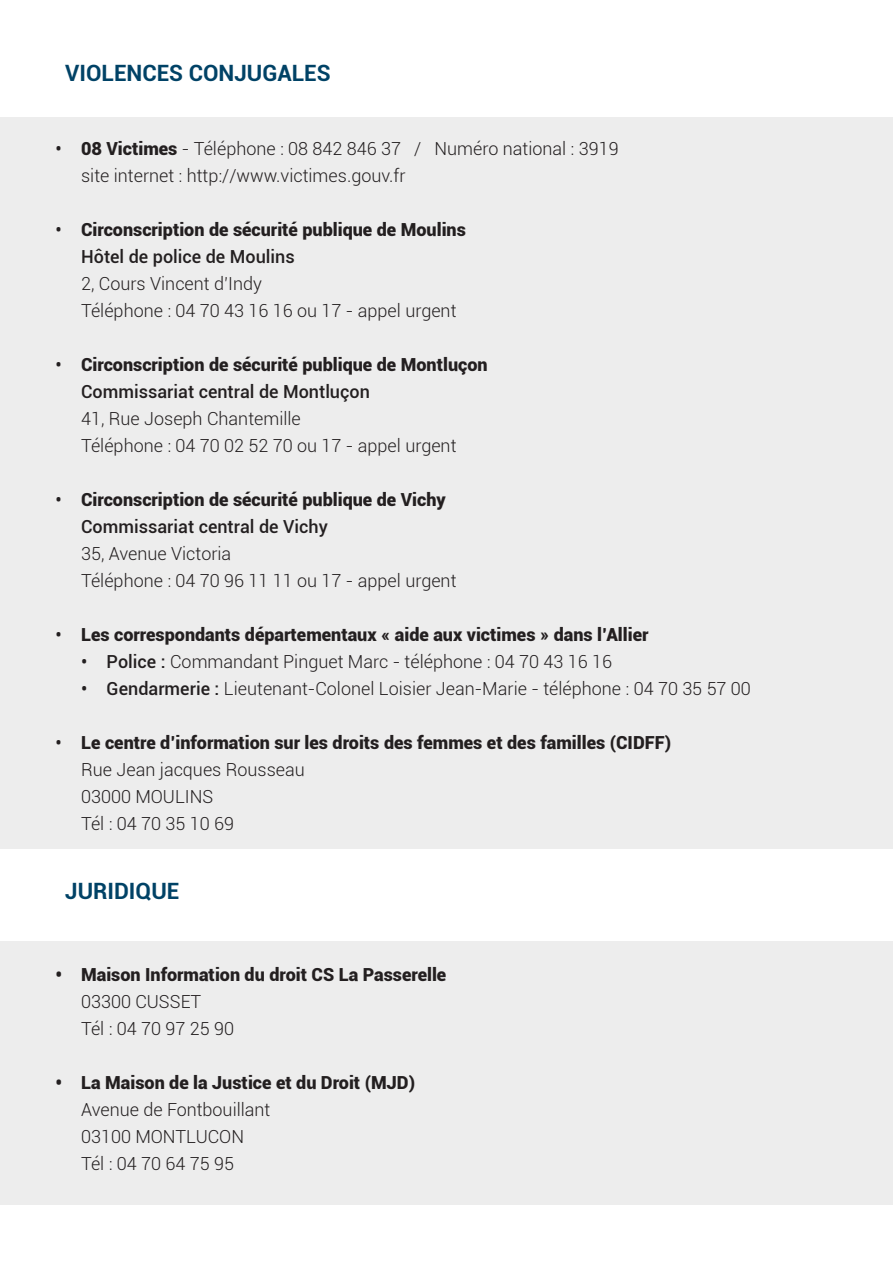
<style>
.page{position:relative;width:893px;height:1263px;background:#fff}
.page>*{position:absolute;margin:0;border:0;box-sizing:border-box;transform-origin:0 0}
.t1{font:700 22.5px "Roboto";color:#004266}
.t2{font:300 18px/27px "Roboto";color:#231f20}
.t3{font:900 18px/27px "Roboto";color:#231f20}
.s1{font-weight:500}
.s2{font-weight:900}
.s3{font-weight:300}
</style>
<div class="page">
<div style="left:0;top:117px;width:893px;height:731px;background:#ededed"></div>
<div style="left:0;top:941px;width:893px;height:263px;background:#ededed"></div>
<p class="t1" style="left:65px;top:57px;width:267px">VIOLENCES CONJUGALES</p>
<p class="t2" style="left:81px;top:134px;width:539px;text-indent:-26px"><span class="s1">•</span> <span class="s2">08 Victimes</span> - Téléphone : 08 842 846 37 / Numéro national : 3919 site internet : http://www.victimes.gouv.fr</p>
<p class="t3" style="left:81px;top:215px;width:386px;text-indent:-26px"><span class="s1">•</span> Circonscription de sécurité publique de Moulins<br><span class="s1">Hôtel de police de Moulins</span></p>
<p class="t2" style="left:81px;top:269px;width:377px">2, Cours Vincent d’Indy<br>Téléphone : 04 70 43 16 16 ou 17 - appel urgent</p>
<p class="t3" style="left:81px;top:350px;width:408px;text-indent:-26px"><span class="s1">•</span> Circonscription de sécurité publique de Montluçon<br><span class="s1">Commissariat central de Montluçon</span></p>
<p class="t2" style="left:81px;top:404px;width:377px">41, Rue Joseph Chantemille<br>Téléphone : 04 70 02 52 70 ou 17 - appel urgent</p>
<p class="t3" style="left:81px;top:485px;width:366px;text-indent:-26px"><span class="s1">•</span> Circonscription de sécurité publique de Vichy<br><span class="s1">Commissariat central de Vichy</span></p>
<p class="t2" style="left:81px;top:539px;width:377px">35, Avenue Victoria<br>Téléphone : 04 70 96 11 11 ou 17 - appel urgent</p>
<p class="t3" style="left:56px;top:620px;width:594px"><span class="s1">•</span> Les correspondants départementaux « aide aux victimes » dans l’Allier</p>
<p class="t2" style="left:81px;top:647px;width:533px"><span class="s1">• Police :</span> Commandant Pinguet Marc - téléphone : 04 70 43 16 16</p>
<p class="t2" style="left:81px;top:674px;width:671px"><span class="s1">• Gendarmerie :</span> Lieutenant-Colonel Loisier Jean-Marie - téléphone : 04 70 35 57 00</p>
<p class="t3" style="left:81px;top:728px;width:592px;text-indent:-26px"><span class="s1">•</span> Le centre d’information sur les droits des femmes et des familles (CIDFF)<br><span class="s3">Rue Jean jacques Rousseau<br>03000 MOULINS<br>Tél : 04 70 35 10 69</span></p>
<p class="t1" style="left:65px;top:875px;width:116px">JURIDIQUE</p>
<p class="t3" style="left:56px;top:960px;width:392px">• Maison Information du droit CS La Passerelle</p>
<p class="t2" style="left:81px;top:987px;width:155px">03300 CUSSET<br>Tél : 04 70 97 25 90</p>
<p class="t3" style="left:56px;top:1068px;width:361px">• La Maison de la Justice et du Droit (MJD)</p>
<p class="t2" style="left:81px;top:1095px;width:191px">Avenue de Fontbouillant<br>03100 MONTLUCON<br>Tél : 04 70 64 75 95</p>
</div>
